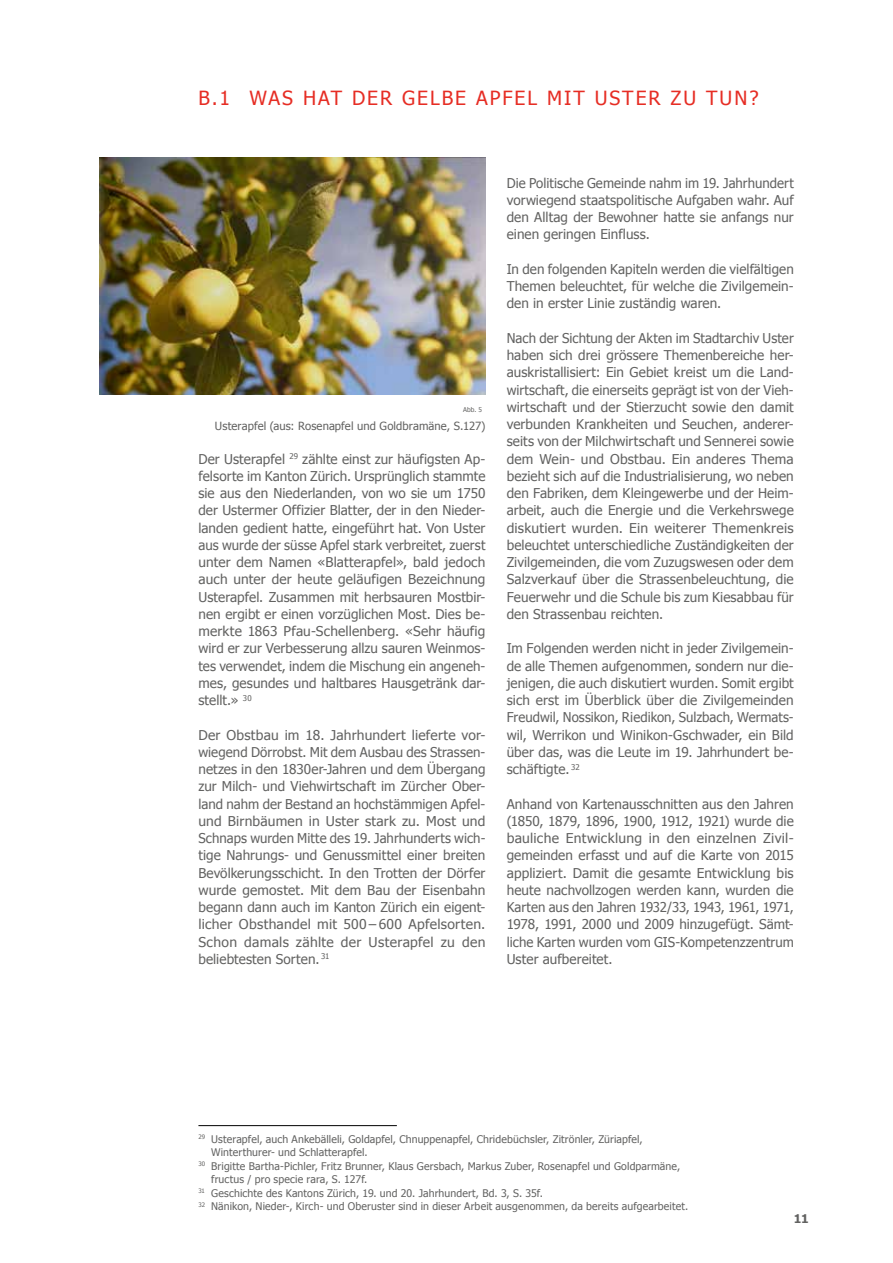
<style>
.page{position:relative;width:893px;height:1263px;background:#fff}
.page>*{position:absolute;margin:0;border:0;box-sizing:border-box;transform-origin:0 0}
.t1{font:19.5px "Tahoma";letter-spacing:.1em;color:#e62d24}
.t2{font:13.5px/17.2px "Tahoma";letter-spacing:.005em;color:#626261;text-align:justify}
.t3{font:700 12px "Tahoma";color:#626261}
.t4{font:11.25px "Tahoma";letter-spacing:.01em;color:#626261}
.t5{font:10.5px "Tahoma";letter-spacing:.015em;color:#626261}
.t6{font:6.6px "Tahoma";color:#626261}
</style>
<div class="page">
<img style="left:99px;top:158px;width:387px;height:237px">
<hr style="left:198px;top:1125px;width:199px;height:1px;background:#000">
<h1 class="t1" style="left:198px;top:85px;width:562px">B.1 WAS HAT DER GELBE APFEL MIT USTER ZU TUN?</h1>
<p class="t6" style="left:463px;top:406px;width:21px">Abb. 5</p>
<p class="t4" style="left:215px;top:418px;width:272px">Usterapfel (aus: Rosenapfel und Goldbramäne, S.127)</p>
<p class="t2" style="left:198px;top:449px;width:289px">Der Usterapfel <sup>29</sup> zählte einst zur häufigsten Ap&shy;felsorte im Kanton Zürich. Ursprünglich stammte sie aus den Niederlanden, von wo sie um 1750 der Ustermer Offizier Blatter, der in den Nieder&shy;landen gedient hatte, eingeführt hat. Von Uster aus wurde der süsse Apfel stark verbreitet, zuerst unter dem Namen «Blatterapfel», bald jedoch auch unter der heute geläufigen Bezeichnung Usterapfel. Zusammen mit herbsauren Mostbir&shy;nen ergibt er einen vorzüglichen Most. Dies be&shy;merkte 1863 Pfau-Schellenberg. «Sehr häufig wird er zur Verbesserung allzu sauren Weinmos&shy;tes verwendet, indem die Mischung ein angeneh&shy;mes, gesundes und haltbares Hausgetränk dar&shy;stellt.» <sup>30</sup></p>
<p class="t2" style="left:198px;top:725px;width:289px">Der Obstbau im 18. Jahrhundert lieferte vor&shy;wiegend Dörrobst. Mit dem Ausbau des Strassen&shy;netzes in den 1830er-Jahren und dem Übergang zur Milch- und Viehwirtschaft im Zürcher Ober&shy;land nahm der Bestand an hochstämmigen Apfel&shy;und Birnbäumen in Uster stark zu. Most und Schnaps wurden Mitte des 19. Jahrhunderts wich&shy;tige Nahrungs- und Genussmittel einer breiten Bevölkerungsschicht. In den Trotten der Dörfer wurde gemostet. Mit dem Bau der Eisenbahn begann dann auch im Kanton Zürich ein eigent&shy;licher Obsthandel mit 500 – 600 Apfelsorten.<br>Schon damals zählte der Usterapfel zu den beliebtesten Sorten. <sup>31</sup></p>
<p class="t2" style="left:507px;top:173px;width:289px">Die Politische Gemeinde nahm im 19. Jahrhundert vorwiegend staatspolitische Aufgaben wahr. Auf den Alltag der Bewohner hatte sie anfangs nur einen geringen Einfluss.</p>
<p class="t2" style="left:507px;top:260px;width:289px">In den folgenden Kapiteln werden die vielfältigen Themen beleuchtet, für welche die Zivilgemein&shy;den in erster Linie zuständig waren.</p>
<p class="t2" style="left:507px;top:329px;width:289px">Nach der Sichtung der Akten im Stadtarchiv Uster haben sich drei grössere Themenbereiche her&shy;auskristallisiert: Ein Gebiet kreist um die Land&shy;wirtschaft, die einerseits geprägt ist von der Vieh&shy;wirtschaft und der Stierzucht sowie den damit verbunden Krankheiten und Seuchen, anderer&shy;seits von der Milchwirtschaft und Sennerei sowie dem Wein- und Obstbau. Ein anderes Thema bezieht sich auf die Industrialisierung, wo neben den Fabriken, dem Kleingewerbe und der Heim&shy;arbeit, auch die Energie und die Verkehrswege diskutiert wurden. Ein weiterer Themenkreis beleuchtet unterschiedliche Zuständigkeiten der Zivilgemeinden, die vom Zuzugswesen oder dem Salzverkauf über die Strassenbeleuchtung, die Feuerwehr und die Schule bis zum Kiesabbau für den Strassenbau reichten.</p>
<p class="t2" style="left:507px;top:639px;width:289px">Im Folgenden werden nicht in jeder Zivilgemein&shy;de alle Themen aufgenommen, sondern nur die&shy;jenigen, die auch diskutiert wurden. Somit ergibt sich erst im Überblick über die Zivilgemeinden Freudwil, Nossikon, Riedikon, Sulzbach, Wermats&shy;wil, Werrikon und Winikon-Gschwader, ein Bild über das, was die Leute im 19. Jahrhundert be&shy;schäftigte. <sup>32</sup></p>
<p class="t2" style="left:507px;top:794px;width:289px">Anhand von Kartenausschnitten aus den Jahren (1850, 1879, 1896, 1900, 1912, 1921) wurde die bauliche Entwicklung in den einzelnen Zivil&shy;gemeinden erfasst und auf die Karte von 2015 appliziert. Damit die gesamte Entwicklung bis heute nachvollzogen werden kann, wurden die Karten aus den Jahren 1932/33, 1943, 1961, 1971, 1978, 1991, 2000 und 2009 hinzugefügt. Sämt&shy;liche Karten wurden vom GIS-Kompetenzzentrum Uster aufbereitet.</p>
<p class="t5" style="left:198px;top:1132px;width:446px"><sup>29</sup> Usterapfel, auch Ankebälleli, Goldapfel, Chnuppenapfel, Chridebüchsler, Zitrönler, Züriapfel,</p>
<p class="t5" style="left:211px;top:1145px;width:158px">Winterthurer- und Schlatterapfel.</p>
<p class="t5" style="left:198px;top:1159px;width:483px"><sup>30</sup> Brigitte Bartha-Pichler, Fritz Brunner, Klaus Gersbach, Markus Zuber, Rosenapfel und Goldparmäne,</p>
<p class="t5" style="left:211px;top:1172px;width:158px">fructus / pro specie rara, S. 127f.</p>
<p class="t5" style="left:198px;top:1186px;width:346px"><sup>31</sup> Geschichte des Kantons Zürich, 19. und 20. Jahrhundert, Bd. 3, S. 35f.</p>
<p class="t5" style="left:198px;top:1199px;width:491px"><sup>32</sup> Nänikon, Nieder-, Kirch- und Oberuster sind in dieser Arbeit ausgenommen, da bereits aufgearbeitet.</p>
<p class="t3" style="left:794px;top:1210px;width:16px">11</p>
</div>
